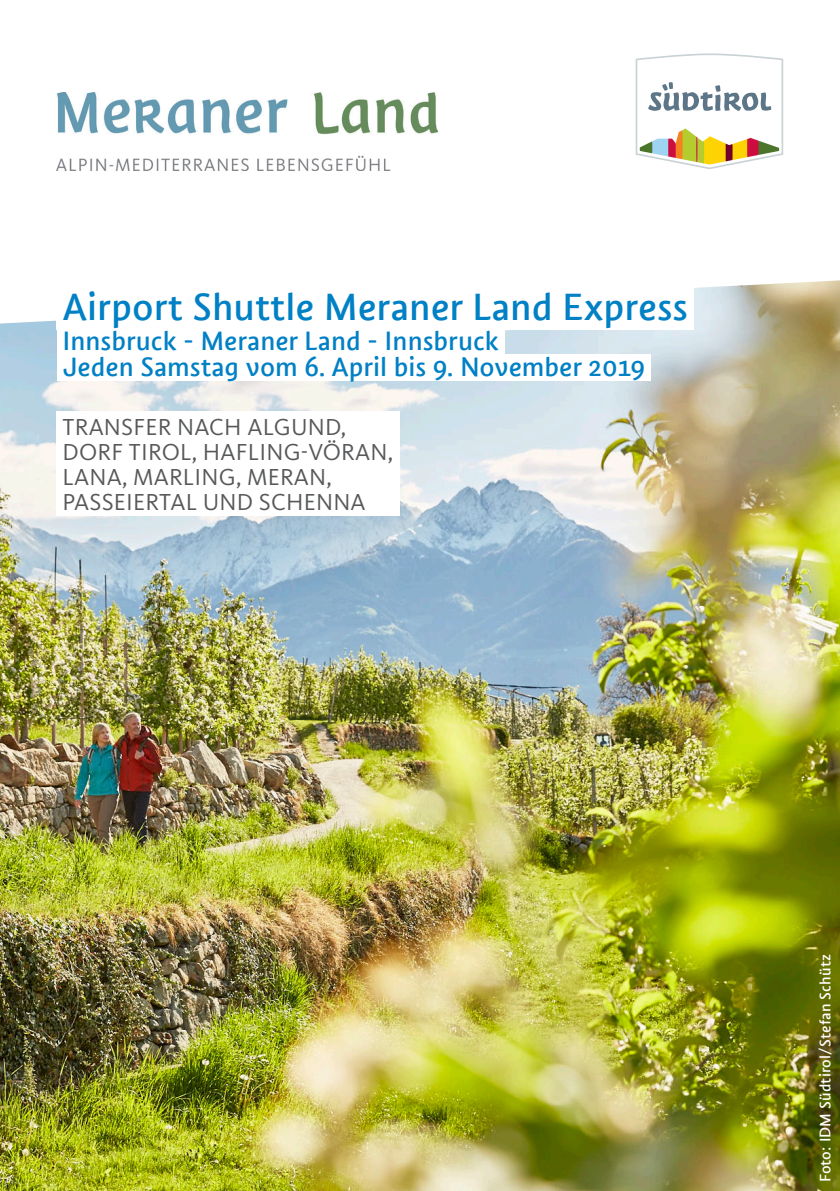
<style>
.page{position:relative;width:840px;height:1191px;background:#fff}
.page>*{position:absolute;margin:0;border:0;box-sizing:border-box;transform-origin:0 0}
.t1{font:40px "Suedtirol Next TT";color:#0080c5}
.t2{font:28px "Suedtirol Next TT";color:#0080c5}
.t3{font:24px/25px "Kievit OT";letter-spacing:.01em;color:#57585a}
.t4{font:16px "Suedtirol Next TT";letter-spacing:.01em;color:#fff}
</style>
<div class="page">
<img style="left:0;top:323px;width:839px;height:868px">
<img style="left:57px;top:92px;width:380px;height:78px">
<svg style="left:13px;top:280px;width:826px;height:43px"></svg>
<div style="left:57px;top:411px;width:343px;height:105px;background:#fff"></div>
<div style="left:57px;top:278px;width:636px;height:52px;background:#fff"></div>
<svg style="left:635px;top:53px;width:147px;height:116px"></svg>
<div style="left:57px;top:354px;width:593px;height:27px;background:#fff"></div>
<div style="left:57px;top:329px;width:447px;height:27px;background:#fff"></div>
<p class="t1" style="left:62px;top:283px;width:626px">Airport Shuttle Meraner Land Express</p>
<p class="t2" style="left:62px;top:325px;width:437px">Innsbruck - Meraner Land - Innsbruck</p>
<p class="t2" style="left:63px;top:350px;width:583px">Jeden Samstag vom 6. April bis 9. November 2019</p>
<p class="t3" style="left:62px;top:415px;width:332px">TRANSFER NACH ALGUND,<br>DORF TIROL, HAFLING-VÖRAN,<br>LANA, MARLING, MERAN,</p>
<p class="t3" style="left:62px;top:490px;width:304px">PASSEIERTAL UND SCHENNA</p>
<p class="t4" style="left:815px;top:1182px;width:230px;rotate:-90deg">Foto: IDM Südtirol/Stefan Schütz</p>
</div>
